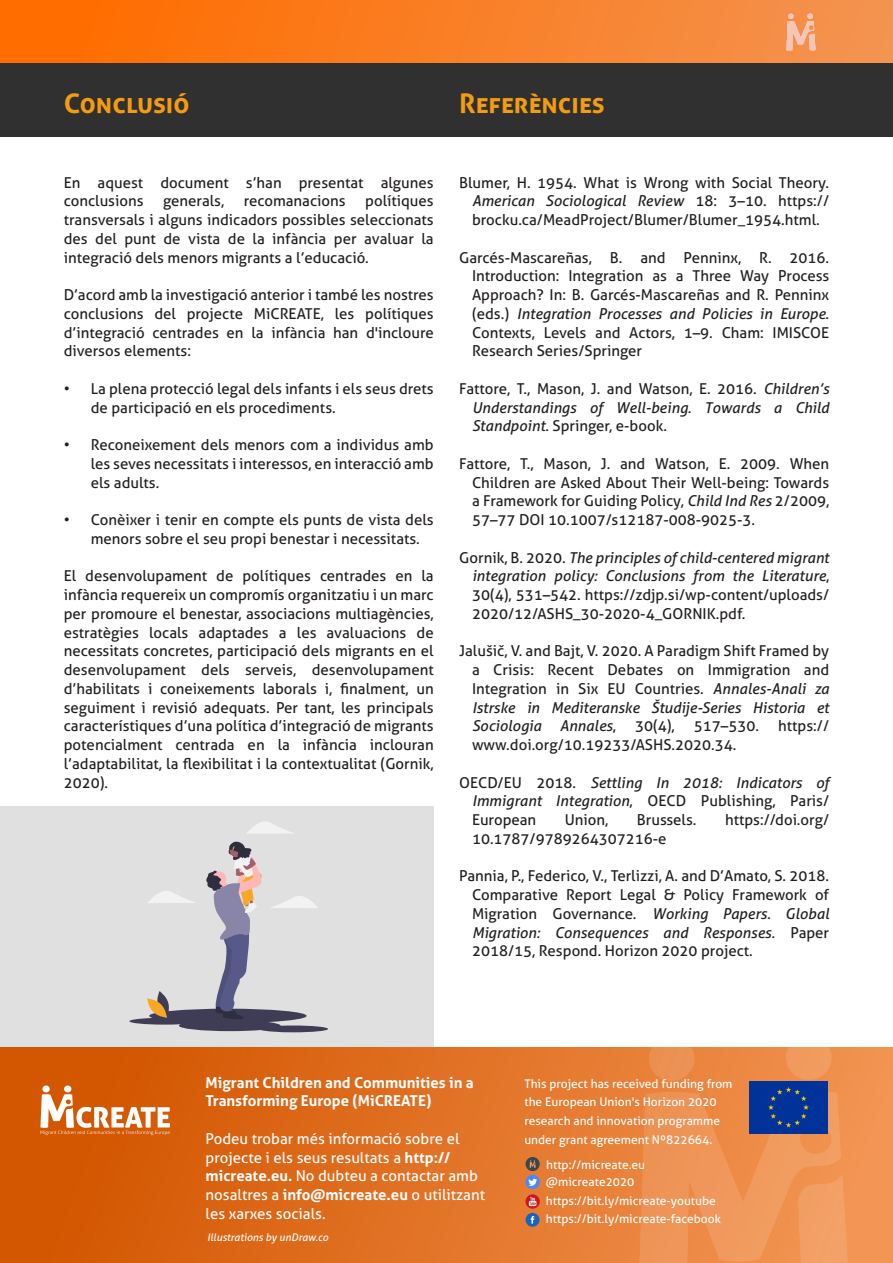
<style>
.page{position:relative;width:893px;height:1263px;background:#fff}
.page>*{position:absolute;margin:0;border:0;box-sizing:border-box;transform-origin:0 0}
.t1{font:700 27px "Aller";color:#f39c12}
.t2{font:15px/18.8px "Aller";color:#231f20;text-align:justify}
.t3{font:italic 15px/18.8px "Aller";color:#231f20;text-align:justify}
.t4{font:15px/18.8px "Aller";color:#fff}
.t5{font:700 15px/18.8px "Aller";color:#fff}
.t6{font:12px/18.8px "Aller";color:#fff}
.t7{font:italic 10.5px "Aller";color:#fff}
.s1{font-style:italic}
.s2{font-style:normal}
.s3{font-weight:700}
</style>
<div class="page">
<div style="left:0;top:806px;width:434px;height:241px;background:#e0e0e0"></div>
<div style="left:0;top:0;width:893px;height:64px;background:linear-gradient(to right,#ff6a00,#f39451)"></div>
<img style="left:787px;top:13px;width:29px;height:37px">
<hr style="left:0;top:0;width:1px;height:64px;background:#ff6d00">
<div style="left:0;top:63px;width:893px;height:74px;background:#303030"></div>
<img style="left:0;top:1047px;width:893px;height:216px">
<img style="left:639px;top:1047px;width:209px;height:216px">
<div style="left:749px;top:1081px;width:79px;height:53px;background:#039"></div>
<svg style="left:526px;top:1213px;width:13px;height:14px"></svg>
<svg style="left:525px;top:1175px;width:15px;height:14px"></svg>
<svg style="left:525px;top:1194px;width:15px;height:15px"></svg>
<svg style="left:529px;top:1197px;width:7px;height:9px"></svg>
<svg style="left:40px;top:1085px;width:130px;height:50px"></svg>
<div style="left:526px;top:1157px;width:14px;height:14px;background:#37474f;border-radius:50%"></div>
<svg style="left:530px;top:1160px;width:6px;height:8px"></svg>
<svg style="left:247px;top:821px;width:47px;height:13px"></svg>
<svg style="left:129px;top:841px;width:199px;height:191px"></svg>
<h1 class="t1" style="left:64px;top:93px;width:127px">Conclusió</h1>
<h1 class="t1" style="left:459px;top:93px;width:147px">Referències</h1>
<p class="t2" style="left:64px;top:174px;width:371px">En aquest document s’han presentat algunes conclusions</p>
<p class="t2" style="left:64px;top:193px;width:371px;text-indent:301px">polítiques transversals i alguns indicadors possibles seleccionats des del punt de vista de la infància per avaluar la integració dels menors migrants a l’educació.</p>
<p class="t2" style="left:64px;top:287px;width:371px">D’acord amb la investigació anterior i també les nostres conclusions del projecte MiCREATE, les polítiques d’integració centrades en la infància han d'incloure diversos elements:</p>
<p class="t2" style="left:91px;top:381px;width:344px;text-indent:-27px">• La plena protecció legal dels infants i els seus drets de participació en els procediments.</p>
<p class="t2" style="left:91px;top:437px;width:344px;text-indent:-27px">• Reconeixement dels menors com a individus amb les seves necessitats i interessos, en interacció amb els adults.</p>
<p class="t2" style="left:91px;top:512px;width:344px;text-indent:-27px">• Conèixer i tenir en compte els punts de vista dels menors sobre el seu propi benestar i necessitats.</p>
<p class="t2" style="left:64px;top:568px;width:371px">El desenvolupament de polítiques centrades en la infància requereix un compromís organitzatiu i un marc per promoure el benestar, associacions multiagències, estratègies locals adaptades a les avaluacions de necessitats concretes, participació dels migrants en el desenvolupament dels serveis, desenvolupament d’habilitats i coneixements laborals i, finalment, un seguiment i revisió adequats. Per tant, les principals característiques d’una política d’integració de migrants potencialment centrada en la infància inclouran l’adaptabilitat, la flexibilitat i la contextualitat (Gornik, 2020).</p>
<p class="t2" style="left:163px;top:193px;width:63px">generals,</p>
<p class="t2" style="left:244px;top:193px;width:103px">recomanacions</p>
<p class="t2" style="left:472px;top:174px;width:359px;text-indent:-13px">Blumer, H. 1954. What is Wrong with Social Theory.<br><span class="s1">American Sociological Review</span> 18: 3–10. https:// brocku.ca/MeadProject/Blumer/Blumer_1954.html.</p>
<p class="t2" style="left:472px;top:249px;width:359px;text-indent:-13px">Garcés-Mascareñas, B. and Penninx, R. 2016.<br>Introduction: Integration as a Three Way Process Approach? In: B. Garcés-Mascareñas and R. Penninx (eds.) <span class="s1">Integration Processes and Policies in Europe</span>.<br>Contexts, Levels and Actors, 1–9. Cham: IMISCOE Research Series/Springer</p>
<p class="t3" style="left:472px;top:381px;width:359px;text-indent:-13px"><span class="s2">Fattore, T., Mason, J. and Watson, E. 2016.</span> Children’s Understandings of Well-being. Towards a Child Standpoint<span class="s2">. Springer, e-book.</span></p>
<p class="t2" style="left:472px;top:456px;width:359px;text-indent:-13px">Fattore, T., Mason, J. and Watson, E. 2009. When Children are Asked About Their Well-being: Towards a Framework for Guiding Policy, <span class="s1">Child Ind Res</span> 2/2009, 57–77 DOI 10.1007/s12187-008-9025-3.</p>
<p class="t2" style="left:472px;top:549px;width:359px;text-indent:-13px">Gornik, B. 2020. <span class="s1">The principles of child-centered migrant integration policy: Conclusions from the Literature</span>, 30(4), 531–542. https://zdjp.si/wp-content/uploads/ 2020/12/ASHS_30-2020-4_GORNIK.pdf.</p>
<p class="t2" style="left:472px;top:643px;width:359px;text-indent:-13px">Jalušič, V. and Bajt, V. 2020. A Paradigm Shift Framed by a Crisis: Recent Debates on Immigration and Integration in Six EU Countries. <span class="s1">Annales-Anali za Istrske in Mediteranske Študije-Series Historia et Sociologia Annales</span>,</p>
<p class="t2" style="left:635px;top:718px;width:41px">30(4),</p>
<p class="t2" style="left:694px;top:718px;width:67px">517–530.</p>
<p class="t2" style="left:778px;top:718px;width:52px">https://</p>
<p class="t2" style="left:472px;top:737px;width:266px">www.doi.org/10.19233/ASHS.2020.34.</p>
<p class="t3" style="left:472px;top:774px;width:359px;text-indent:-13px"><span class="s2">OECD/EU 2018.</span> Settling In 2018: Indicators of Immigrant Integration<span class="s2">, OECD Publishing, Paris/ European</span></p>
<p class="t2" style="left:565px;top:812px;width:45px">Union,</p>
<p class="t2" style="left:637px;top:812px;width:61px">Brussels.</p>
<p class="t2" style="left:725px;top:812px;width:106px">https://doi.org/</p>
<p class="t2" style="left:472px;top:831px;width:196px">10.1787/9789264307216-e</p>
<p class="t2" style="left:472px;top:868px;width:359px;text-indent:-13px">Pannia, P., Federico, V., Terlizzi, A. and D’Amato, S. 2018.<br>Comparative Report Legal &amp; Policy Framework of Migration Governance. <span class="s1">Working Papers. Global Migration: Consequences and Responses.</span> Paper 2018/15, Respond. Horizon 2020 project.</p>
<p class="t5" style="left:206px;top:1074px;width:270px">Migrant Children and Communities in a<br>Transforming Europe (MiCREATE)</p>
<p class="t4" style="left:206px;top:1131px;width:281px">Podeu trobar més informació sobre el projecte i els seus resultats a <span class="s3">http:// micreate.eu.</span> No dubteu a contactar amb nosaltres a <span class="s3">info@micreate.eu</span> o utilitzant les xarxes socials.</p>
<p class="t7" style="left:207px;top:1234px;width:123px">Illustrations by unDraw.co</p>
<p class="t6" style="left:524px;top:1075px;width:210px">This project has received funding from the European Union's Horizon 2020 research and innovation programme under grant agreement Nº822664.</p>
<p class="t6" style="left:546px;top:1173px;width:176px">@micreate2020 https://bit.ly/micreate-youtube https://bit.ly/micreate-facebook</p>
<p class="t6" style="left:546px;top:1156px;width:101px">http://micreate.eu</p>
</div>
